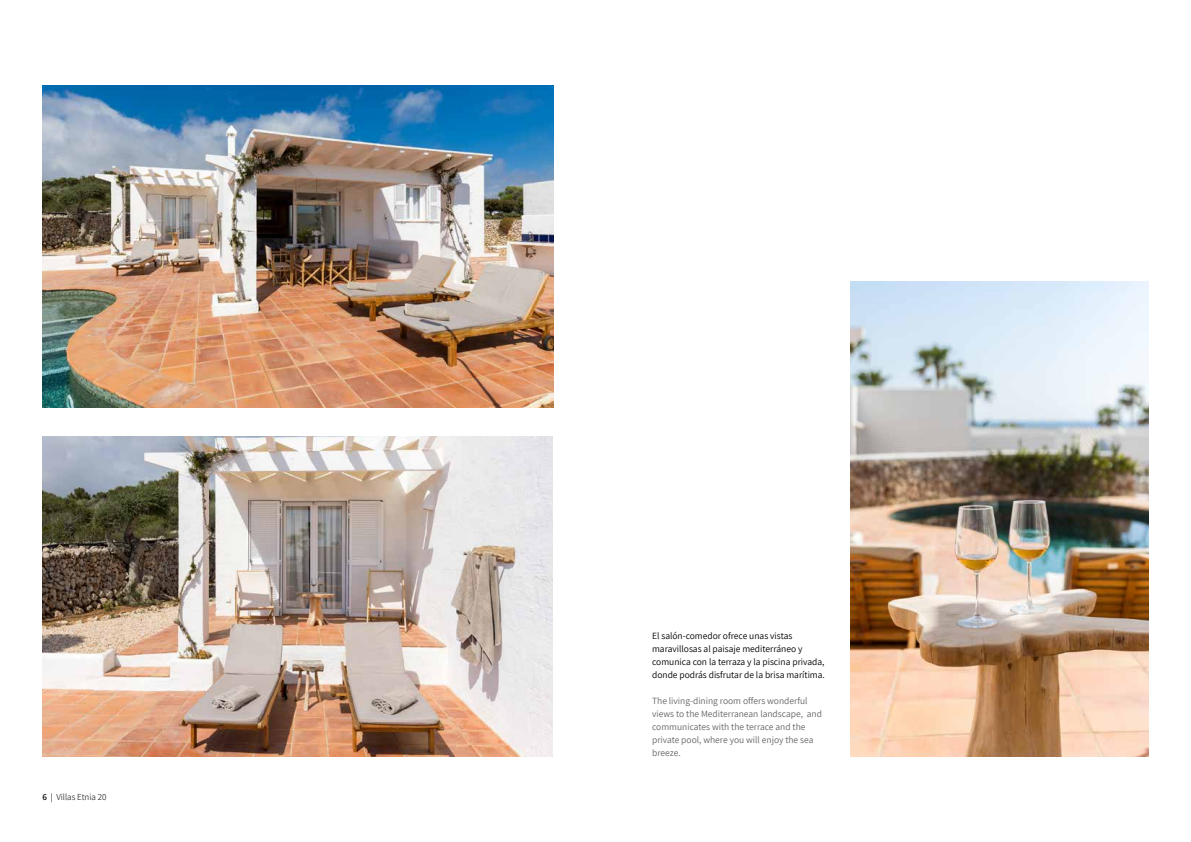
<style>
.page{position:relative;width:1191px;height:842px;background:#fff}
.page>*{position:absolute;margin:0;border:0;box-sizing:border-box;transform-origin:0 0}
.t1{font:9.5px/13px "Assistant";color:#636566}
.t2{font:9.5px/13px "Assistant";color:#000}
.t3{font:300 9px "Assistant";color:#000}
.s1{font-weight:600}
.s2{font-weight:400}
</style>
<div class="page">
<img style="left:850px;top:282px;width:298px;height:475px">
<img style="left:42px;top:437px;width:511px;height:320px">
<img style="left:43px;top:85px;width:510px;height:322px">
<p class="t3" style="left:43px;top:791px;width:65px"><span class="s1">6</span> <span class="s2">|</span> Villas Etnia 20</p>
<p class="t2" style="left:652px;top:629px;width:174px">El salón-comedor ofrece unas vistas maravillosas al paisaje mediterráneo y comunica con la terraza y la piscina privada, donde podrás disfrutar de la brisa marítima.</p>
<p class="t1" style="left:652px;top:694px;width:171px">The living-dining room offers wonderful views to the Mediterranean landscape, and communicates with the terrace and the private pool, where you will enjoy the sea breeze.</p>
</div>
